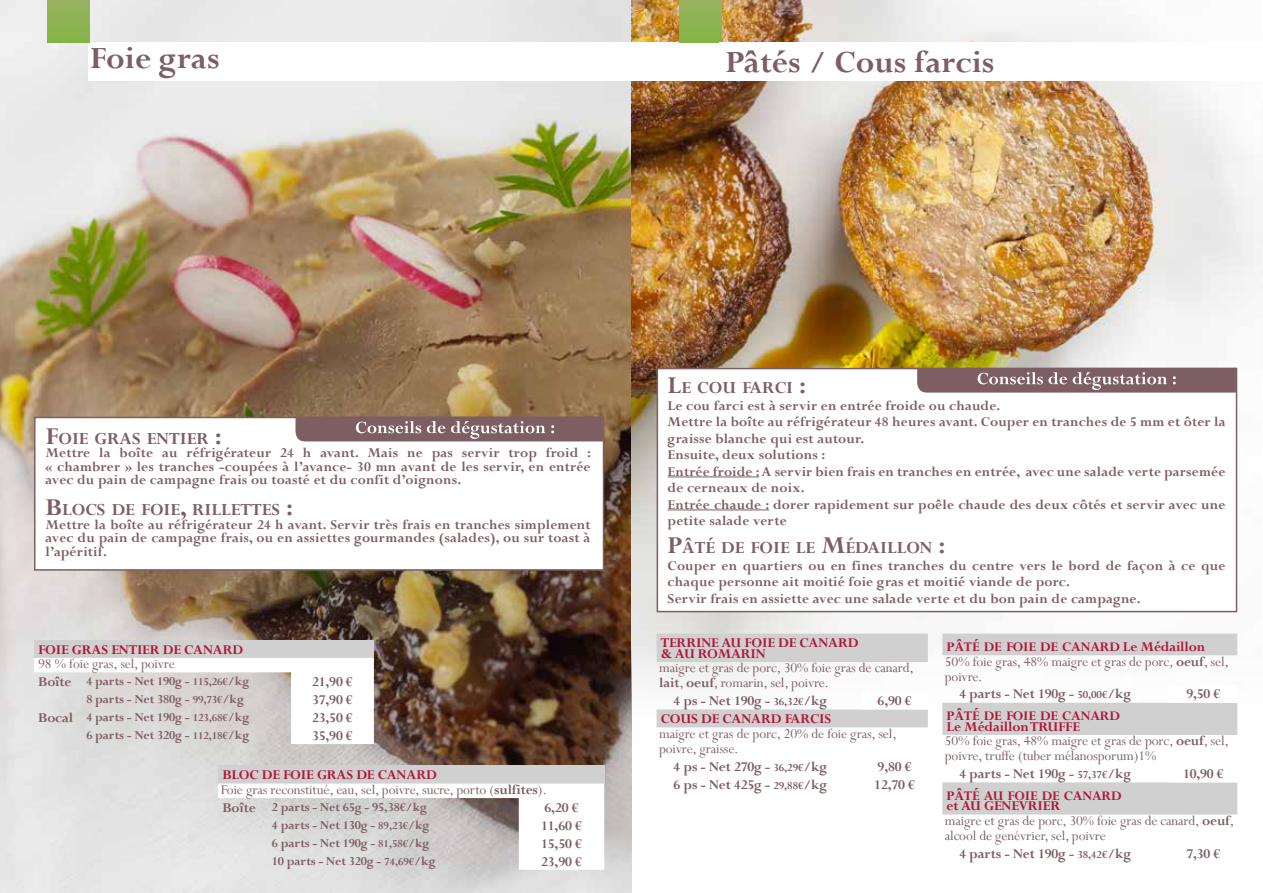
<style>
.page{position:relative;width:1263px;height:893px;background:#fff}
.page>*{position:absolute;margin:0;border:0;box-sizing:border-box;transform-origin:0 0}
.t1{font:700 34.5px "Perpetua";color:#7d5f63}
.t2{font:700 18.9px "Perpetua";color:#7d5f63}
.t3{font:700 15px/16.5px "Perpetua";letter-spacing:.01em;color:#7d5f63;text-align:justify}
.t4{font:15px/14.9px "Perpetua";letter-spacing:-.01em;color:#7d5f63}
.t5{font:700 15px "Perpetua";letter-spacing:-.01em;color:#7d5f63}
.t6{font:700 15px "Perpetua";letter-spacing:-.01em;color:#af173a}
.t7{font:700 14.7px "Perpetua";letter-spacing:-.015em;color:#af173a}
.t8{font:700 13.5px "Perpetua";letter-spacing:-.01em;color:#7d5f63}
.s1{font-size:27px}
.s2{font-size:15px}
.s3{font-size:12px}
.s4{font-weight:700;color:#af173a}
.s5{font-weight:700}
</style>
<div class="page">
<img style="left:0;top:0;width:631px;height:893px">
<img style="left:631px;top:0;width:632px;height:741px">
<div style="left:88px;top:42px;width:1175px;height:39px;background:#fff"></div>
<div style="left:218px;top:765px;width:386px;height:18px;background:#d0d0d0"></div>
<svg style="left:218px;top:783px;width:386px;height:87px"></svg>
<div style="left:34px;top:640px;width:340px;height:18px;background:#d0d0d0"></div>
<svg style="left:34px;top:658px;width:340px;height:86px"></svg>
<div style="left:34px;top:417px;width:570px;height:154px;background:#fff;border:2px solid #7d5f63"></div>
<div style="left:657px;top:368px;width:580px;height:244px;background:#fff;border:2px solid #7d5f63"></div>
<hr style="left:668px;top:477px;width:91px;height:1px;background:#7d5f63">
<hr style="left:668px;top:510px;width:101px;height:1px;background:#7d5f63">
<svg style="left:942px;top:634px;width:295px;height:181px"></svg>
<svg style="left:1169px;top:685px;width:68px;height:130px"></svg>
<svg style="left:657px;top:634px;width:271px;height:107px"></svg>
<svg style="left:917px;top:367px;width:319px;height:26px;background:#8c7174"></svg>
<svg style="left:295px;top:416px;width:308px;height:26px;background:#8b7173"></svg>
<div style="left:679px;top:0;width:42px;height:42px;background:#8eb453"></div>
<div style="left:48px;top:0;width:42px;height:42px;background:#8eb453"></div>
<h1 class="t1" style="left:90px;top:36px;width:131px">Foie gras</h1>
<h1 class="t1" style="left:725px;top:40px;width:270px">Pâtés / Cous farcis</h1>
<p class="t2" style="left:45px;top:427px;width:178px"><span class="s1">F</span>OIE GRAS ENTIER <span class="s1">:</span></p>
<p class="t3" style="left:45px;top:446px;width:547px;line-height:13.5px">Mettre la boîte au réfrigérateur 24 h avant. Mais ne pas servir trop froid : « chambrer » les tranches -coupées à l’avance- 30 mn avant de les servir, en entrée avec du pain de campagne frais ou toasté et du confit d’oignons.</p>
<p class="t2" style="left:45px;top:498px;width:249px"><span class="s1">B</span>LOCS DE FOIE<span class="s1">,</span> RILLETTES <span class="s1">:</span></p>
<p class="t3" style="left:45px;top:517px;width:547px;line-height:13.5px">Mettre la boîte au réfrigérateur 24 h avant. Servir très frais en tranches simplement avec du pain de campagne frais, ou en assiettes gourmandes (salades), ou sur toast à l’apéritif.</p>
<p class="t6" style="left:38px;top:640px;width:206px">FOIE GRAS ENTIER DE CANARD</p>
<p class="t4" style="left:38px;top:656px;width:138px">98 % foie gras, sel, poivre</p>
<p class="t8" style="left:38px;top:673px;width:213px"><span class="s2">Boîte</span> 4 parts - Net 190g - <span class="s3">115,26€</span>/kg</p>
<p class="t3" style="left:312px;top:673px;width:42px">21,90 €</p>
<p class="t8" style="left:86px;top:691px;width:159px">8 parts - Net 380g - <span class="s3">99,73€</span>/kg</p>
<p class="t3" style="left:312px;top:691px;width:42px">37,90 €</p>
<p class="t8" style="left:38px;top:709px;width:213px"><span class="s2">Bocal</span> 4 parts - Net 190g - <span class="s3">123,68€</span>/kg</p>
<p class="t3" style="left:312px;top:709px;width:42px">23,50 €</p>
<p class="t8" style="left:86px;top:726px;width:164px">6 parts - Net 320g - <span class="s3">112,18€</span>/kg</p>
<p class="t3" style="left:312px;top:727px;width:42px">35,90 €</p>
<p class="t4" style="left:221px;top:767px;width:328px"><span class="s4">BLOC DE FOIE GRAS DE CANARD<br></span>Foie gras reconstitué, eau, sel, poivre, sucre, porto (<span class="s5">sulfites</span>).</p>
<p class="t8" style="left:222px;top:798px;width:206px"><span class="s2">Boîte</span> 2 parts - Net 65g - 95,38€/kg</p>
<p class="t3" style="left:544px;top:799px;width:36px">6,20 €</p>
<p class="t8" style="left:272px;top:816px;width:159px">4 parts - Net 130g - <span class="s3">89,23€</span>/kg</p>
<p class="t3" style="left:541px;top:817px;width:42px">11,60 €</p>
<p class="t8" style="left:272px;top:834px;width:159px">6 parts - Net 190g - <span class="s3">81,58€</span>/kg</p>
<p class="t3" style="left:541px;top:835px;width:42px">15,50 €</p>
<p class="t8" style="left:272px;top:852px;width:165px">10 parts - Net 320g - <span class="s3">74,69€</span>/kg</p>
<p class="t3" style="left:541px;top:853px;width:42px">23,90 €</p>
<p class="t2" style="left:668px;top:376px;width:140px"><span class="s1">L</span>E COU FARCI <span class="s1">:</span></p>
<p class="t3" style="left:668px;top:397px;width:559px;text-align:left">Le cou farci est à servir en entrée froide ou chaude.<br>Mettre la boîte au réfrigérateur 48 heures avant. Couper en tranches de 5 mm et ôter la graisse blanche qui est autour.<br>Ensuite, deux solutions :<br>Entrée froide : A servir bien frais en tranches en entrée, avec une salade verte parsemée de cerneaux de noix.<br>Entrée chaude : dorer rapidement sur poêle chaude des deux côtés et servir avec une petite salade verte</p>
<p class="t2" style="left:668px;top:536px;width:279px"><span class="s1">P</span>ÂTÉ DE FOIE LE <span class="s1">M</span>ÉDAILLON <span class="s1">:</span></p>
<p class="t3" style="left:668px;top:557px;width:559px;text-align:left">Couper en quartiers ou en fines tranches du centre vers le bord de façon à ce que chaque personne ait moitié foie gras et moitié viande de porc.<br>Servir frais en assiette avec une salade verte et du bon pain de campagne.</p>
<p class="t6" style="left:661px;top:633px;width:199px">TERRINE AU FOIE DE CANARD</p>
<p class="t6" style="left:661px;top:644px;width:107px">&amp; AU ROMARIN</p>
<p class="t4" style="left:659px;top:660px;width:256px">maigre et gras de porc, 30% foie gras de canard, <span class="s5">lait</span>, <span class="s5">oeuf</span>, romarin, sel, poivre.</p>
<p class="t5" style="left:674px;top:691px;width:155px">4 ps - Net 190g - <span class="s3">36,32€</span>/kg</p>
<p class="t3" style="left:878px;top:692px;width:36px">6,90 €</p>
<p class="t6" style="left:661px;top:709px;width:172px">COUS DE CANARD FARCIS</p>
<p class="t4" style="left:659px;top:726px;width:239px">maigre et gras de porc, 20% de foie gras, sel, poivre, graisse.</p>
<p class="t5" style="left:674px;top:757px;width:155px">4 ps - Net 270g - <span class="s3">36,29€</span>/kg</p>
<p class="t3" style="left:878px;top:758px;width:36px">9,80 €</p>
<p class="t5" style="left:674px;top:775px;width:155px">6 ps - Net 425g - <span class="s3">29,88€</span>/kg</p>
<p class="t3" style="left:874px;top:776px;width:42px">12,70 €</p>
<p class="t7" style="left:946px;top:638px;width:260px">PÂTÉ DE FOIE DE CANARD <span class="s2">Le Médaillon</span></p>
<p class="t4" style="left:945px;top:654px;width:286px">50% foie gras, 48% maigre et gras de porc, <span class="s5">oeuf</span>, sel, poivre.</p>
<p class="t5" style="left:959px;top:685px;width:173px">4 parts - Net 190g - <span class="s3">50,00€</span>/kg</p>
<p class="t3" style="left:1186px;top:686px;width:36px">9,50 €</p>
<p class="t7" style="left:946px;top:707px;width:175px">PÂTÉ DE FOIE DE CANARD</p>
<p class="t4" style="left:945px;top:719px;width:286px"><span class="s4">Le Médaillon TRUFFE<br></span>50% foie gras, 48% maigre et gras de porc, <span class="s5">oeuf</span>, sel, poivre, truffe (tuber mélanosporum)1%</p>
<p class="t5" style="left:959px;top:764px;width:173px">4 parts - Net 190g - <span class="s3">57,37€</span>/kg</p>
<p class="t3" style="left:1183px;top:765px;width:42px">10,90 €</p>
<p class="t7" style="left:946px;top:786px;width:176px">PÂTÉ AU FOIE DE CANARD</p>
<p class="t4" style="left:945px;top:798px;width:291px"><span class="s4">et AU GENEVRIER<br></span>maigre et gras de porc, 30% foie gras de canard, <span class="s5">oeuf</span>, alcool de genévrier, sel, poivre</p>
<p class="t5" style="left:959px;top:844px;width:173px">4 parts - Net 190g - <span class="s3">38,42€</span>/kg</p>
<p class="t3" style="left:1186px;top:845px;width:36px">7,30 €</p>
</div>
